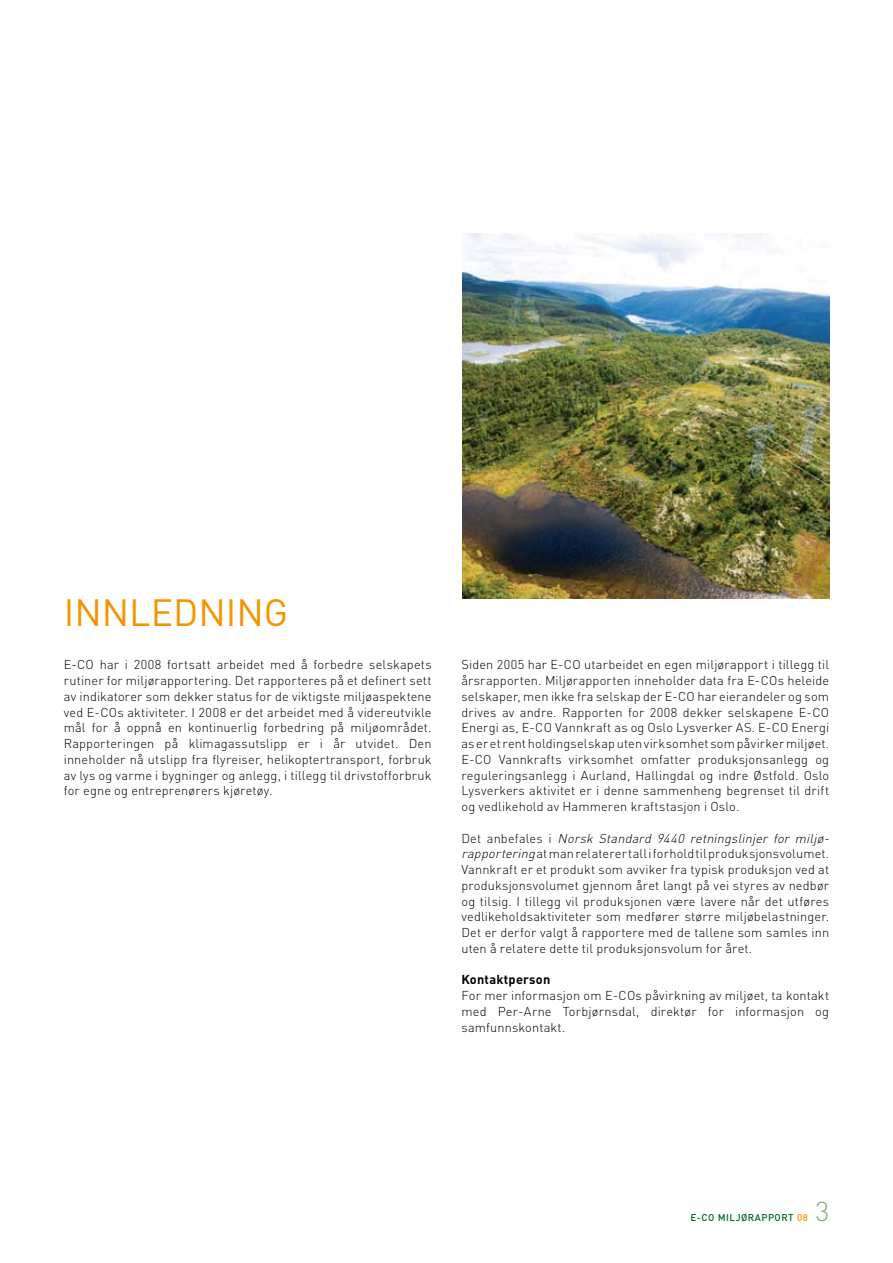
<style>
.page{position:relative;width:893px;height:1263px;background:#fff}
.page>*{position:absolute;margin:0;border:0;box-sizing:border-box;transform-origin:0 0}
.t1{font:37.5px "DIN";color:#f29500}
.t2{font:300 27px "DIN";color:#87a87e}
.t3{font:300 12.75px/15.8px "DIN";letter-spacing:.015em;color:#000;text-align:justify}
.t4{font:700 12.75px "DIN";letter-spacing:.015em;color:#000}
.t5{font:500 9.75px "DIN";letter-spacing:.05em;color:#006624}
.s1{font-style:italic}
.s2{color:#f29500}
</style>
<div class="page">
<img style="left:462px;top:233px;width:367px;height:365px">
<h1 class="t1" style="left:64px;top:589px;width:226px">INNLEDNING</h1>
<p class="t3" style="left:64px;top:657px;width:369px">E-CO har i 2008 fortsatt arbeidet med å forbedre selskapets rutiner for miljørapportering. Det rapporteres på et definert sett av indikatorer som dekker status for de viktigste miljøaspektene ved E-COs aktiviteter. I 2008 er det arbeidet med å videreutvikle mål for å oppnå en kontinuerlig forbedring på miljøområdet.<br>Rapporteringen på klimagassutslipp er i år utvidet. Den inneholder nå utslipp fra flyreiser, helikoptertransport, forbruk av lys og varme i bygninger og anlegg, i tillegg til drivstofforbruk for egne og entreprenørers kjøretøy.</p>
<p class="t3" style="left:461px;top:657px;width:369px">Siden 2005 har E-CO utarbeidet en egen miljørapport i tillegg til årsrapporten. Miljørapporten inneholder data fra E-COs heleide selskaper, men ikke fra selskap der E-CO har eierandeler og som drives av andre. Rapporten for 2008 dekker selskapene E-CO Energi as, E-CO Vannkraft as og Oslo Lysverker AS. E-CO Energi as er et rent holdingselskap uten virksomhet som påvirker miljøet.<br>E-CO Vannkrafts virksomhet omfatter produksjonsanlegg og reguleringsanlegg i Aurland, Hallingdal og indre Østfold. Oslo Lysverkers aktivitet er i denne sammenheng begrenset til drift og vedlikehold av Hammeren kraftstasjon i Oslo.</p>
<p class="t3" style="left:461px;top:830px;width:369px;text-align:left">D e t a n b e f a l e s i <span class="s1">Norsk Standard 9440 retningslinjer for miljø&shy;rapportering</span> at man relaterer tall i forhold til produksjonsvolumet.<br>Vannkraft er et produkt som avviker fra typisk produksjon ved at produksjonsvolumet gjennom året langt på vei styres av nedbør og tilsig. I tillegg vil produksjonen være lavere når det utføres vedlikeholdsaktiviteter som medfører større miljøbelastninger.<br>Det er derfor valgt å rapportere med de tallene som samles inn uten å relatere dette til produksjonsvolum for året.</p>
<p class="t4" style="left:461px;top:971px;width:91px">Kontaktperson</p>
<p class="t3" style="left:461px;top:987px;width:369px">For mer informasjon om E-COs påvirkning av miljøet, ta kontakt med Per-Arne Torbjørnsdal, direktør for informasjon og samfunnskontakt.</p>
<p class="t5" style="left:690px;top:1211px;width:119px">E-CO MILJØRAPPORT <span class="s2">08</span></p>
<h2 class="t2" style="left:815px;top:1194px;width:15px">3</h2>
</div>
